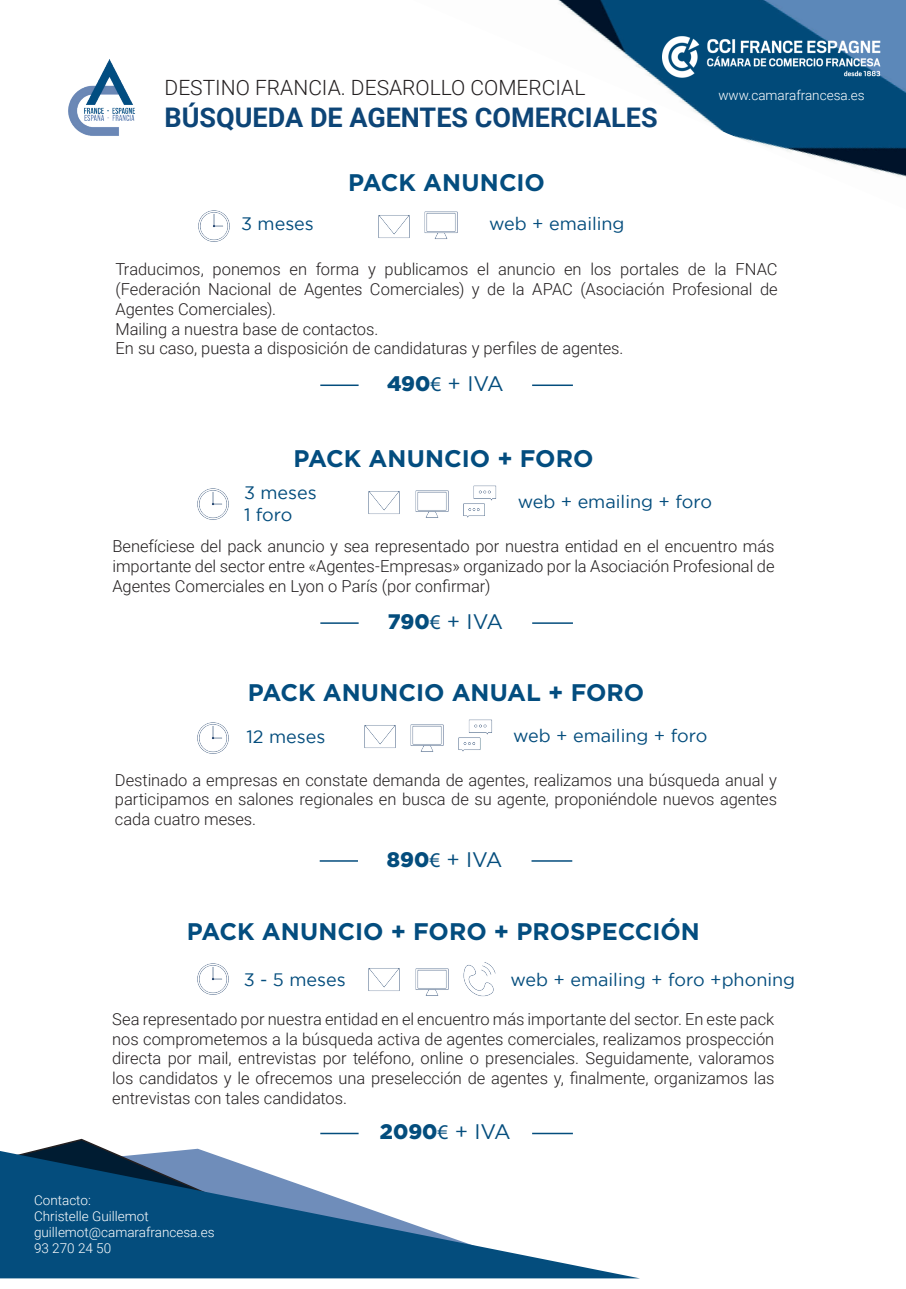
<style>
.page{position:relative;width:906px;height:1289px;background:#fff}
.page>*{position:absolute;margin:0;border:0;box-sizing:border-box;transform-origin:0 0}
.t1{font:700 27px "Roboto";color:#0d4577}
.t2{font:700 24px "Gotham";color:#034d7f}
.t3{font:300 21px "Roboto";color:#231f20}
.t4{font:21px "Gotham";letter-spacing:-.05em;color:#044d7d}
.t5{font:900 21px "Gotham";color:#044d7d}
.t6{font:18px/21.6px "Gotham";color:#044d7d}
.t7{font:300 16.5px/19.8px "Roboto";letter-spacing:-.005em;color:#231f20;text-align:justify}
.t8{font:300 13.5px/16.2px "Roboto";color:#fff}
.s1{font-weight:900}
.s2{font-family:"Myriad Pro"}
.s3{font-family:"Myriad Pro";font-weight:400}
.s4{font-weight:400}
</style>
<div class="page">
<svg style="left:37px;top:1138px;width:164px;height:12px"></svg>
<img style="left:198px;top:210px;width:32px;height:32px">
<img style="left:378px;top:215px;width:32px;height:23px">
<img style="left:424px;top:211px;width:34px;height:28px">
<hr style="left:320px;top:384px;width:38px;height:2px;background:#044d7d">
<hr style="left:532px;top:384px;width:41px;height:2px;background:#044d7d">
<img style="left:197px;top:488px;width:32px;height:32px">
<img style="left:368px;top:491px;width:32px;height:23px">
<img style="left:415px;top:490px;width:34px;height:28px">
<img style="left:463px;top:485px;width:34px;height:33px">
<hr style="left:320px;top:622px;width:39px;height:2px;background:#044d7d">
<hr style="left:532px;top:622px;width:41px;height:2px;background:#044d7d">
<img style="left:197px;top:722px;width:32px;height:32px">
<img style="left:364px;top:725px;width:32px;height:23px">
<img style="left:410px;top:724px;width:34px;height:28px">
<img style="left:458px;top:719px;width:34px;height:33px">
<hr style="left:320px;top:860px;width:38px;height:1px;background:#044d7d">
<hr style="left:531px;top:860px;width:41px;height:1px;background:#044d7d">
<img style="left:197px;top:963px;width:32px;height:32px">
<img style="left:368px;top:968px;width:32px;height:23px">
<img style="left:415px;top:968px;width:34px;height:28px">
<img style="left:463px;top:962px;width:33px;height:35px">
<img style="left:558px;top:0;width:348px;height:177px">
<img style="left:68px;top:59px;width:67px;height:77px">
<hr style="left:320px;top:1132px;width:38px;height:2px;background:#044d7d">
<hr style="left:532px;top:1132px;width:41px;height:2px;background:#044d7d">
<img style="left:663px;top:36px;width:217px;height:41px">
<svg style="left:0;top:1150px;width:638px;height:128px;fill:#044d7d"></svg>
<p class="t3" style="left:165px;top:73px;width:422px">DESTINO FRANCIA. DESAROLLO COMERCIAL</p>
<h1 class="t1" style="left:165px;top:99px;width:494px">BÚSQUEDA DE AGENTES COMERCIALES</h1>
<h2 class="t2" style="left:348px;top:168px;width:198px">PACK ANUNCIO</h2>
<p class="t6" style="left:241px;top:212px;width:74px">3 meses</p>
<p class="t6" style="left:489px;top:212px;width:137px">web + emailing</p>
<p class="t8" style="left:718px;top:86px;width:148px">www.camarafrancesa.es</p>
<p class="t7" style="left:116px;top:259px;width:663px;text-align:left">Traducimos, ponemos en forma y publicamos el anuncio en los portales de la FNAC (Federación Nacional de Agentes Comerciales) y de la APAC (Asociación Profesional de Agentes Comerciales).<br>Mailing a nuestra base de contactos.<br>En su caso, puesta a disposición de candidaturas y perfiles de agentes.</p>
<p class="t4" style="left:387px;top:372px;width:118px"><span class="s1">490</span><span class="s2">€</span> + IVA</p>
<h2 class="t2" style="left:293px;top:445px;width:301px">PACK ANUNCIO + FORO</h2>
<p class="t6" style="left:244px;top:481px;width:74px">3 meses<br>1 foro</p>
<p class="t6" style="left:517px;top:490px;width:196px">web + emailing + foro</p>
<p class="t7" style="left:112px;top:535px;width:663px">Benefíciese del pack anuncio y sea representado por nuestra entidad en el encuentro más importante del sector entre «Agentes-Empresas» organizado por la Asociación Profesional de Agentes Comerciales en Lyon o París (por confirmar)</p>
<p class="t4" style="left:388px;top:610px;width:116px"><span class="s1">790</span><span class="s2">€</span> + IVA</p>
<h2 class="t2" style="left:248px;top:678px;width:398px">PACK ANUNCIO ANUAL + FORO</h2>
<p class="t6" style="left:246px;top:725px;width:80px">12 meses</p>
<p class="t6" style="left:513px;top:724px;width:196px">web + emailing + foro</p>
<p class="t7" style="left:115px;top:769px;width:663px">Destinado a empresas en constate demanda de agentes, realizamos una búsqueda anual y participamos en salones regionales en busca de su agente, proponiéndole nuevos agentes cada cuatro meses.</p>
<p class="t4" style="left:387px;top:847px;width:117px"><span class="s1">890</span><span class="s2">€</span> + IVA</p>
<h2 class="t2" style="left:187px;top:917px;width:514px">PACK ANUNCIO + FORO + PROSPECCIÓN</h2>
<p class="t6" style="left:244px;top:968px;width:103px">3 - 5 meses</p>
<p class="t6" style="left:510px;top:968px;width:286px">web + emailing + foro +phoning</p>
<p class="t7" style="left:112px;top:1008px;width:663px">Sea representado por nuestra entidad en el encuentro más importante del sector. En este pack nos comprometemos a la búsqueda activa de agentes comerciales, realizamos prospección directa por mail, entrevistas por teléfono, online o presenciales. Seguidamente, valoramos los candidatos y le ofrecemos una preselección de agentes y, finalmente, organizamos las entrevistas con tales candidatos.</p>
<p class="t8" style="left:34px;top:1191px;width:182px">Contacto:<br>Christelle Guillemot guillemot@camarafrancesa.es<br>93 270 24 50</p>
<p class="t5" style="left:380px;top:1119px;width:132px">2090<span class="s3">€</span> <span class="s4">+ IVA</span></p>
</div>
